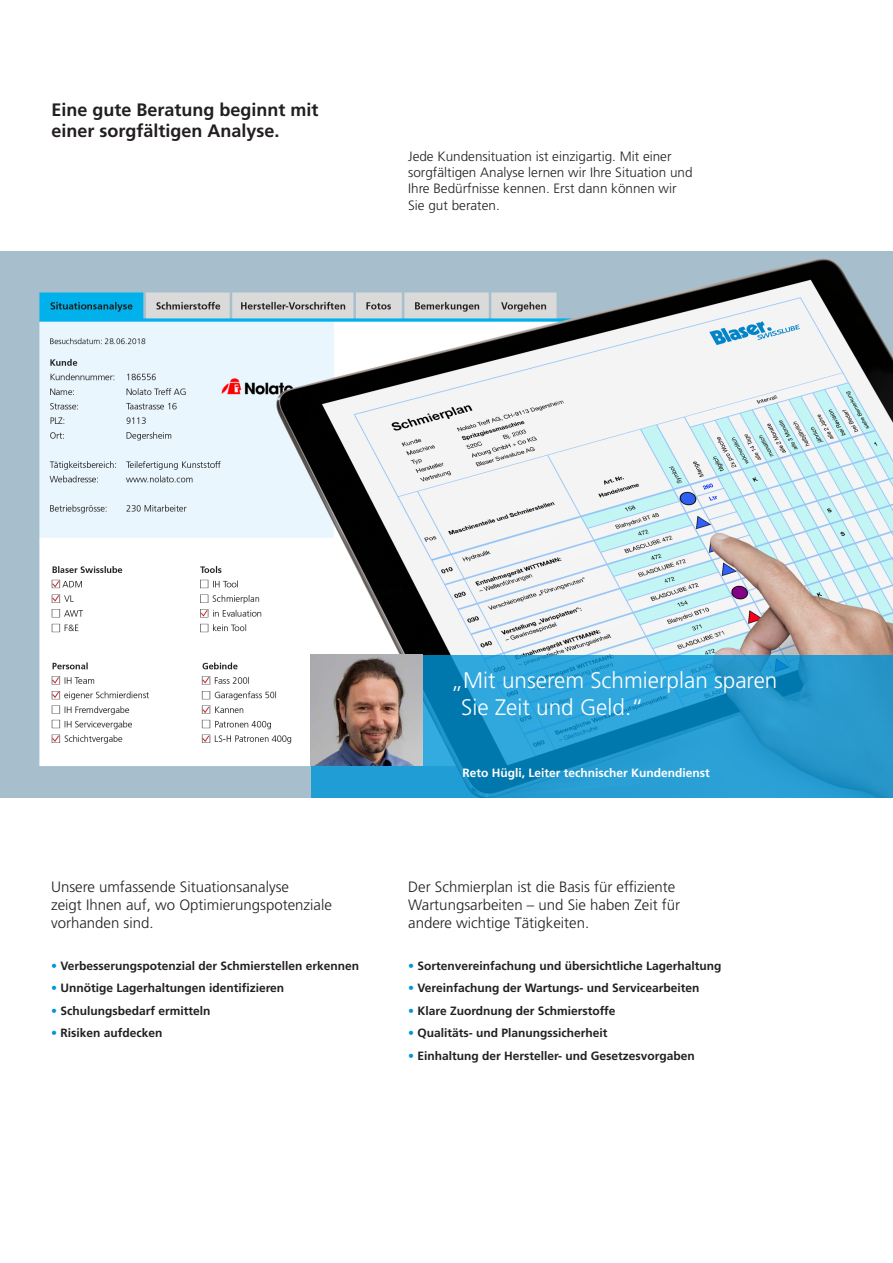
<style>
.page{position:relative;width:893px;height:1263px;background:#fff}
.page>*{position:absolute;margin:0;border:0;box-sizing:border-box;transform-origin:0 0}
.t1{font:300 22.5px/27px "Frutiger LT Std";color:#fff}
.t2{font:700 18px "Frutiger LT Std";color:#231f20}
.t3{font:300 15px/18px "Frutiger LT Std";color:#231f20}
.t4{font:300 13.5px/16.2px "Frutiger LT Std";color:#231f20}
.t5{font:700 12px "Frutiger LT Std";color:#231f20}
.t6{font:700 12px "Frutiger LT Std";color:#fff}
.s1{color:#0095d9}
</style>
<div class="page">
<img style="left:0;top:252px;width:893px;height:546px">
<svg style="left:312px;top:655px;width:581px;height:143px;background:#2297cd"></svg>
<img style="left:311px;top:655px;width:111px;height:111px">
<p class="t2" style="left:52px;top:99px;width:269px">Eine gute Beratung beginnt mit</p>
<p class="t2" style="left:52px;top:120px;width:230px">einer sorgfältigen Analyse.</p>
<p class="t4" style="left:408px;top:149px;width:286px">Jede Kundensituation ist einzigartig. Mit einer sorgfältigen Analyse lernen wir Ihre Situation und Ihre Bedürfnisse kennen. Erst dann können wir Sie gut beraten.</p>
<p class="t3" style="left:51px;top:877px;width:282px">Unsere umfassende Situationsanalyse<br>zeigt Ihnen auf, wo Optimierungspotenziale vorhanden sind.</p>
<p class="t5" style="left:51px;top:958px;width:310px"><span class="s1">•</span> Verbesserungspotenzial der Schmierstellen erkennen</p>
<p class="t5" style="left:51px;top:981px;width:235px"><span class="s1">•</span> Unnötige Lagerhaltungen identifizieren</p>
<p class="t5" style="left:51px;top:1003px;width:161px"><span class="s1">•</span> Schulungsbedarf ermitteln</p>
<p class="t5" style="left:51px;top:1026px;width:113px"><span class="s1">•</span> Risiken aufdecken</p>
<p class="t1" style="left:461px;top:667px;width:318px;text-indent:-11px">„Mit unserem Schmierplan sparen<br>Sie Zeit und Geld.“</p>
<p class="t6" style="left:462px;top:766px;width:249px">Reto Hügli, Leiter technischer Kundendienst</p>
<p class="t3" style="left:408px;top:877px;width:273px">Der Schmierplan ist die Basis für effiziente<br>Wartungsarbeiten – und Sie haben Zeit für andere wichtige Tätigkeiten.</p>
<p class="t5" style="left:408px;top:958px;width:315px"><span class="s1">•</span> Sortenvereinfachung und übersichtliche Lagerhaltung</p>
<p class="t5" style="left:408px;top:981px;width:293px"><span class="s1">•</span> Vereinfachung der Wartungs- und Servicearbeiten</p>
<p class="t5" style="left:408px;top:1003px;width:209px"><span class="s1">•</span> Klare Zuordnung der Schmierstoffe</p>
<p class="t5" style="left:408px;top:1026px;width:201px"><span class="s1">•</span> Qualitäts- und Planungssicherheit</p>
<p class="t5" style="left:408px;top:1048px;width:288px"><span class="s1">•</span> Einhaltung der Hersteller- und Gesetzesvorgaben</p>
</div>
